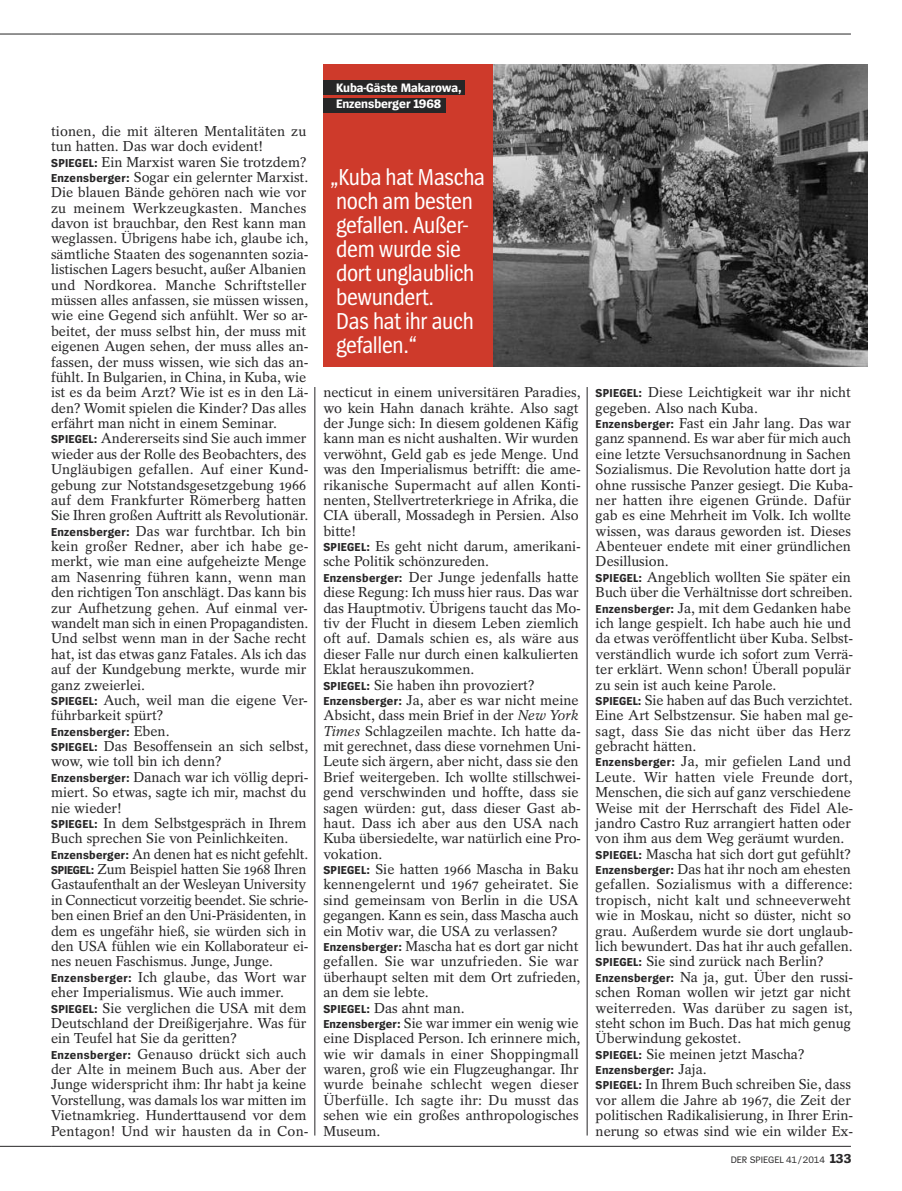
<style>
.page{position:relative;width:902px;height:1191px;background:#fff}
.page>*{position:absolute;margin:0;border:0;box-sizing:border-box;transform-origin:0 0}
.t1{font:24px/24px "Spiegel Sans Cd";letter-spacing:-.015em;color:#fff}
.t2{font:14.25px/15.3px "Spiegel Serif";color:#272627}
.t3{font:700 12.75px/16.5px "Spiegel Sans";letter-spacing:-.01em;color:#fff}
.t4{font:700 12px "Spiegel Sans";letter-spacing:.025em;color:#272627}
.t5{font:9.75px "Spiegel Sans";letter-spacing:-.005em;color:#272627}
.s1{font-family:"Spiegel Sans";font-weight:700;font-size:12px}
.s2{font-family:"Spiegel Serif";font-weight:400;font-size:14.25px}
.s3{font-style:italic}
.s4{font-weight:700;font-size:13.5px}
</style>
<div class="page">
<hr style="left:51px;top:34px;width:799px;height:1px;background:#272627">
<hr style="left:0;top:34px;width:51px;height:1px;background:#272627">
<hr style="left:0;top:1146px;width:51px;height:1px;background:#272627">
<hr style="left:51px;top:1146px;width:799px;height:1px;background:#272627">
<hr style="left:314px;top:387px;width:1px;height:748px;background:#272627">
<hr style="left:587px;top:387px;width:1px;height:748px;background:#272627">
<div style="left:323px;top:64px;width:170px;height:302px;background:#ce3a2b"></div>
<img style="left:493px;top:64px;width:374px;height:302px">
<div style="left:323px;top:81px;width:141px;height:14px;background:#272627"></div>
<div style="left:323px;top:98px;width:122px;height:14px;background:#272627"></div>
<p class="t2" style="left:51px;top:125px;width:259px">tionen, die mit älteren Mentalitäten zu tun hatten. Das war doch evident!<br><span class="s1">SPIEGEL:</span> Ein Marxist waren Sie trotzdem?<br><span class="s1">Enzensberger:</span> Sogar ein gelernter Marxist.<br>Die blauen Bände gehören nach wie vor zu meinem Werkzeugkasten. Manches davon ist brauchbar, den Rest kann man weglassen. Übrigens habe ich, glaube ich, sämtliche Staaten des sogenannten sozia&shy;listischen Lagers besucht, außer Albanien und Nordkorea. Manche Schriftsteller müssen alles anfassen, sie müssen wissen, wie eine Gegend sich anfühlt. Wer so ar&shy;beitet, der muss selbst hin, der muss mit eigenen Augen sehen, der muss alles an&shy;fassen, der muss wissen, wie sich das an&shy;fühlt. In Bulgarien, in China, in Kuba, wie ist es da beim Arzt? Wie ist es in den Lä&shy;den? Womit spielen die Kinder? Das alles erfährt man nicht in einem Seminar.<br><span class="s1">SPIEGEL:</span> Andererseits sind Sie auch immer wieder aus der Rolle des Beobachters, des Ungläubigen gefallen. Auf einer Kund&shy;gebung zur Notstandsgesetzgebung 1966 auf dem Frankfurter Römerberg hatten Sie Ihren großen Auftritt als Revolutionär.<br><span class="s1">Enzensberger:</span> Das war furchtbar. Ich bin kein großer Redner, aber ich habe ge&shy;merkt, wie man eine aufgeheizte Menge am Nasenring führen kann, wenn man den richtigen Ton anschlägt. Das kann bis zur Aufhetzung gehen. Auf einmal ver&shy;wandelt man sich in einen Propagandisten.<br>Und selbst wenn man in der Sache recht hat, ist das etwas ganz Fatales. Als ich das auf der Kundgebung merkte, wurde mir ganz zweierlei.<br><span class="s1">SPIEGEL:</span> Auch, weil man die eigene Ver&shy;führbarkeit spürt?</p>
<p class="t4" style="left:51px;top:727px;width:120px">Enzensberger: <span class="s2">Eben.</span></p>
<p class="t2" style="left:51px;top:740px;width:259px"><span class="s1">SPIEGEL:</span> Das Besoffensein an sich selbst, wow, wie toll bin ich denn?<br><span class="s1">Enzensberger:</span> Danach war ich völlig depri&shy;miert. So etwas, sagte ich mir, machst du nie wieder!<br><span class="s1">SPIEGEL:</span> In dem Selbstgespräch in Ihrem Buch sprechen Sie von Peinlichkeiten.<br><span class="s1">Enzensberger:</span> An denen hat es nicht gefehlt.<br><span class="s1">SPIEGEL:</span> Zum Beispiel hatten Sie 1968 Ihren Gastaufenthalt an der Wesleyan University in Connecticut vorzeitig beendet. Sie schrie&shy;ben einen Brief an den Uni-Präsidenten, in dem es ungefähr hieß, sie würden sich in den USA fühlen wie ein Kollaborateur ei&shy;nes neuen Faschismus. Junge, Junge.<br><span class="s1">Enzensberger:</span> Ich glaube, das Wort war eher Imperialismus. Wie auch immer.<br><span class="s1">SPIEGEL:</span> Sie verglichen die USA mit dem Deutschland der Dreißigerjahre. Was für ein Teufel hat Sie da geritten?<br><span class="s1">Enzensberger:</span> Genauso drückt sich auch der Alte in meinem Buch aus. Aber der Junge widerspricht ihm: Ihr habt ja keine Vorstellung, was damals los war mitten im Vietnamkrieg. Hunderttausend vor dem Pentagon! Und wir hausten da in Con-</p>
<p class="t3" style="left:336px;top:80px;width:127px">Kuba-Gäste Makarowa,<br>Enzensberger 1968</p>
<h1 class="t1" style="left:330px;top:167px;width:156px">„Kuba hat Mascha noch am besten gefallen. Außer&shy;dem wurde sie dort unglaublich bewundert.<br>Das hat ihr auch gefallen.“</h1>
<p class="t2" style="left:323px;top:386px;width:259px">necticut in einem universitären Paradies, wo kein Hahn danach krähte. Also sagt der Junge sich: In diesem goldenen Käfig kann man es nicht aushalten. Wir wurden verwöhnt, Geld gab es jede Menge. Und was den Imperialismus betrifft: die ame&shy;rikanische Supermacht auf allen Konti&shy;nenten, Stellvertreterkriege in Afrika, die CIA überall, Mossadegh in Persien. Also bitte!<br><span class="s1">SPIEGEL:</span> Es geht nicht darum, amerikani&shy;sche Politik schönzureden.<br><span class="s1">Enzensberger:</span> Der Junge jedenfalls hatte diese Regung: Ich muss hier raus. Das war das Hauptmotiv. Übrigens taucht das Mo&shy;tiv der Flucht in diesem Leben ziemlich oft auf. Damals schien es, als wäre aus dieser Falle nur durch einen kalkulierten Eklat herauszukommen.<br><span class="s1">SPIEGEL:</span> Sie haben ihn provoziert?<br><span class="s1">Enzensberger:</span> Ja, aber es war nicht meine Absicht, dass mein Brief in der <span class="s3">New York Times</span> Schlagzeilen machte. Ich hatte da&shy;mit gerechnet, dass diese vornehmen Uni-Leute sich ärgern, aber nicht, dass sie den Brief weitergeben. Ich wollte stillschwei&shy;gend verschwinden und hoffte, dass sie sagen würden: gut, dass dieser Gast ab&shy;haut. Dass ich aber aus den USA nach Kuba übersiedelte, war natürlich eine Pro&shy;vokation.<br><span class="s1">SPIEGEL:</span> Sie hatten 1966 Mascha in Baku kennengelernt und 1967 geheiratet. Sie sind gemeinsam von Berlin in die USA gegangen. Kann es sein, dass Mascha auch ein Motiv war, die USA zu verlassen?<br><span class="s1">Enzensberger:</span> Mascha hat es dort gar nicht gefallen. Sie war unzufrieden. Sie war überhaupt selten mit dem Ort zufrieden, an dem sie lebte.<br><span class="s1">SPIEGEL:</span> Das ahnt man.<br><span class="s1">Enzensberger:</span> Sie war immer ein wenig wie eine Displaced Person. Ich erinnere mich, wie wir damals in einer Shoppingmall waren, groß wie ein Flugzeughangar. Ihr wurde beinahe schlecht wegen dieser Überfülle. Ich sagte ihr: Du musst das sehen wie ein großes anthropologisches Museum.</p>
<p class="t2" style="left:595px;top:386px;width:259px"><span class="s1">SPIEGEL:</span> Diese Leichtigkeit war ihr nicht gegeben. Also nach Kuba.<br><span class="s1">Enzensberger:</span> Fast ein Jahr lang. Das war ganz spannend. Es war aber für mich auch eine letzte Versuchsanordnung in Sachen Sozialismus. Die Revolution hatte dort ja ohne russische Panzer gesiegt. Die Kuba&shy;ner hatten ihre eigenen Gründe. Dafür gab es eine Mehrheit im Volk. Ich wollte wissen, was daraus geworden ist. Dieses Abenteuer endete mit einer gründlichen Desillusion.<br><span class="s1">SPIEGEL:</span> Angeblich wollten Sie später ein Buch über die Verhältnisse dort schreiben.<br><span class="s1">Enzensberger:</span> Ja, mit dem Gedanken habe ich lange gespielt. Ich habe auch hie und da etwas veröffentlicht über Kuba. Selbst&shy;verständlich wurde ich sofort zum Verrä&shy;ter erklärt. Wenn schon! Überall populär zu sein ist auch keine Parole.<br><span class="s1">SPIEGEL:</span> Sie haben auf das Buch verzichtet.<br>Eine Art Selbstzensur. Sie haben mal ge&shy;sagt, dass Sie das nicht über das Herz gebracht hätten.<br><span class="s1">Enzensberger:</span> Ja, mir gefielen Land und Leute. Wir hatten viele Freunde dort, Menschen, die sich auf ganz verschiedene Weise mit der Herrschaft des Fidel Ale&shy;jandro Castro Ruz arrangiert hatten oder von ihm aus dem Weg geräumt wurden.<br><span class="s1">SPIEGEL:</span> Mascha hat sich dort gut gefühlt?<br><span class="s1">Enzensberger:</span> Das hat ihr noch am ehesten gefallen. Sozialismus with a difference: tropisch, nicht kalt und schneeverweht wie in Moskau, nicht so düster, nicht so grau. Außerdem wurde sie dort unglaub&shy;lich bewundert. Das hat ihr auch gefallen.<br><span class="s1">SPIEGEL:</span> Sie sind zurück nach Berlin?<br><span class="s1">Enzensberger:</span> Na ja, gut. Über den russi&shy;schen Roman wollen wir jetzt gar nicht weiterreden. Was darüber zu sagen ist, steht schon im Buch. Das hat mich genug Überwindung gekostet.<br><span class="s1">SPIEGEL:</span> Sie meinen jetzt Mascha?</p>
<p class="t4" style="left:595px;top:1065px;width:113px">Enzensberger: <span class="s2">Jaja.</span></p>
<p class="t2" style="left:595px;top:1078px;width:259px"><span class="s1">SPIEGEL:</span> In Ihrem Buch schreiben Sie, dass vor allem die Jahre ab 1967, die Zeit der politischen Radikalisierung, in Ihrer Erin&shy;nerung so etwas sind wie ein wilder Ex-</p>
<p class="t5" style="left:730px;top:1156px;width:122px">DER SPIEGEL 41/2014 <span class="s4">133</span></p>
</div>
